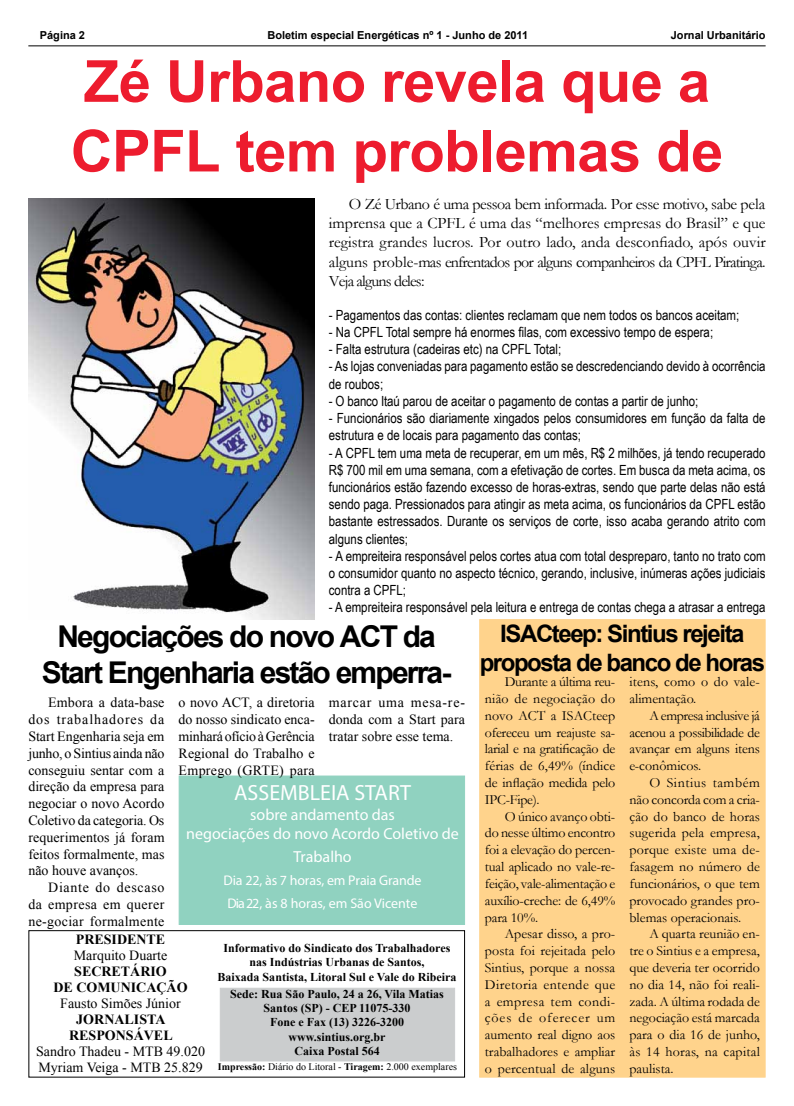
<style>
.page{position:relative;width:794px;height:1106px;background:#fff}
.page>*{position:absolute;margin:0;border:0;box-sizing:border-box;transform-origin:0 0}
.t1{font:700 58px/69.6px "Arial";letter-spacing:-.01em;color:#ed1c2e}
.t2{font:700 30px/36px "Arial";letter-spacing:-.06em;color:#000;text-align:center}
.t3{font:700 24px/28.8px "Arial";letter-spacing:-.06em;color:#000;text-align:center}
.t4{font:22px "Myriad Pro";color:#fff}
.t5{font:16px/19.2px "Garamond";letter-spacing:-.05em;color:#000;text-align:justify}
.t6{font:16px/19.2px "Myriad Pro";color:#fff;text-align:center}
.t7{font:14px/17.2px "Arial Narrow";color:#000}
.t8{font:14px/16.8px "Garamond";color:#000;text-align:justify}
.t9{font:14px/16.8px "Times New Roman";color:#000;text-align:justify}
.t10{font:14px/23px "Myriad Pro";letter-spacing:-.01em;color:#fff}
.t11{font:700 14px/16px "Times New Roman";color:#000;text-align:center}
.t12{font:700 12px/14.4px "Times New Roman";color:#000;text-align:center}
.t13{font:700 11px "Arial";color:#000}
.t14{font:10px "Times New Roman";color:#000}
.s1{font-weight:700}
</style>
<div class="page">
<div style="left:479px;top:619px;width:286px;height:458px;background:#ffd38c;border:1px solid #ffd38c"></div>
<div style="left:28px;top:930px;width:437px;height:147px;border:1px solid #000"></div>
<div style="left:220px;top:987px;width:235px;height:74px;background:#cbcdce;border:1px solid #cbcdce"></div>
<hr style="left:28px;top:45px;width:737px;height:1px;background:#000">
<img style="left:28px;top:198px;width:287px;height:421px">
<div style="left:179px;top:775px;width:286px;height:150px;background:#90d2c0;border:1px solid #90d2c0"></div>
<p class="t13" style="left:40px;top:28px;width:47px">Página 2</p>
<p class="t13" style="left:267px;top:28px;width:262px">Boletim especial Energéticas nº 1 - Junho de 2011</p>
<p class="t13" style="left:671px;top:28px;width:96px">Jornal Urbanitário</p>
<h1 class="t1" style="left:71px;top:48px;width:654px">Zé Urbano revela que a<br>CPFL tem problemas de</h1>
<p class="t5" style="left:329px;top:194px;width:438px;text-indent:20px">O Zé Urbano é uma pessoa bem informada. Por esse motivo, sabe pela imprensa que a CPFL é uma das “melhores empresas do Brasil” e que registra grandes lucros. Por outro lado, anda desconfiado, após ouvir alguns proble-mas enfrentados por alguns companheiros da CPFL Piratinga.<br>Veja alguns deles:</p>
<p class="t7" style="left:329px;top:306px;width:412px">- Pagamentos das contas: clientes reclamam que nem todos os bancos aceitam;</p>
<p class="t7" style="left:329px;top:323px;width:386px">- Na CPFL Total sempre há enormes filas, com excessivo tempo de espera;</p>
<p class="t7" style="left:329px;top:340px;width:234px">- Falta estrutura (cadeiras etc) na CPFL Total;</p>
<p class="t7" style="left:329px;top:357px;width:438px">- As lojas conveniadas para pagamento estão se descredenciando devido à ocorrência de roubos;</p>
<p class="t7" style="left:329px;top:392px;width:371px">- O banco Itaú parou de aceitar o pagamento de contas a partir de junho;</p>
<p class="t7" style="left:329px;top:409px;width:438px">- Funcionários são diariamente xingados pelos consumidores em função da falta de estrutura e de locais para pagamento das contas;</p>
<p class="t7" style="left:329px;top:443px;width:438px;text-align:justify">- A CPFL tem uma meta de recuperar, em um mês, R$ 2 milhões, já tendo recuperado R$ 700 mil em uma semana, com a efetivação de cortes. Em busca da meta acima, os funcionários estão fazendo excesso de horas-extras, sendo que parte delas não está sendo paga. Pressionados para atingir as meta acima, os funcionários da CPFL estão bastante estressados. Durante os serviços de corte, isso acaba gerando atrito com alguns clientes;</p>
<p class="t7" style="left:329px;top:547px;width:438px;text-align:justify">- A empreiteira responsável pelos cortes atua com total despreparo, tanto no trato com o consumidor quanto no aspecto técnico, gerando, inclusive, inúmeras ações judiciais contra a CPFL;</p>
<p class="t7" style="left:329px;top:598px;width:438px">- A empreiteira responsável pela leitura e entrega de contas chega a atrasar a entrega</p>
<h2 class="t2" style="left:42px;top:619px;width:411px">Negociações do novo ACT da<br>Start Engenharia estão emperra-</h2>
<p class="t9" style="left:28px;top:694px;width:138px;text-indent:20px">Embora a data-base dos trabalhadores da Start Engenharia seja em junho, o Sintius ainda não conseguiu sentar com a direção da empresa para negociar o novo Acordo Coletivo da categoria. Os requerimentos já foram feitos formalmente, mas não houve avanços.</p>
<p class="t9" style="left:28px;top:879px;width:138px;text-indent:20px">Diante do descaso da empresa em querer ne-gociar formalmente</p>
<p class="t9" style="left:179px;top:694px;width:138px">o novo ACT, a diretoria do nosso sindicato enca&shy;minhará ofício à Gerência Regional do Trabalho e Emprego (GRTE) para</p>
<p class="t9" style="left:329px;top:694px;width:138px">marcar uma mesa-re&shy;donda com a Start para tratar sobre esse tema.</p>
<h3 class="t4" style="left:234px;top:779px;width:178px">ASSEMBLEIA START</h3>
<p class="t6" style="left:186px;top:804px;width:274px">sobre andamento das<br>negociações do novo Acordo Coletivo de</p>
<p class="t6" style="left:293px;top:846px;width:60px">Trabalho</p>
<p class="t10" style="left:224px;top:868px;width:199px">Dia 22, às 7 horas, em Praia Grande<br>Dia 22, às 8 horas, em São Vicente</p>
<p class="t11" style="left:76px;top:930px;width:91px">PRESIDENTE</p>
<p class="t9" style="left:74px;top:946px;width:95px">Marquito Duarte</p>
<p class="t11" style="left:53px;top:962px;width:136px">SECRETÁRIO<br>DE COMUNICAÇÃO</p>
<p class="t9" style="left:60px;top:994px;width:122px">Fausto Simões Júnior</p>
<p class="t11" style="left:69px;top:1010px;width:105px">JORNALISTA<br>RESPONSÁVEL</p>
<p class="t9" style="left:36px;top:1042px;width:170px;line-height:16px">Sandro Thadeu - MTB 49.020<br>Myriam Veiga - MTB 25.829</p>
<p class="t12" style="left:218px;top:940px;width:240px">Informativo do Sindicato dos Trabalhadores nas Indústrias Urbanas de Santos,<br>Baixada Santista, Litoral Sul e Vale do Ribeira</p>
<p class="t12" style="left:230px;top:986px;width:215px">Sede: Rua São Paulo, 24 a 26, Vila Matias<br>Santos (SP) - CEP 11075-330<br>Fone e Fax (13) 3226-3200 www.sintius.org.br<br>Caixa Postal 564</p>
<p class="t14" style="left:218px;top:1060px;width:241px"><span class="s1">Impressão:</span> Diário do Litoral - <span class="s1">Tiragem:</span> 2.000 exemplares</p>
<h3 class="t3" style="left:480px;top:620px;width:287px">ISACteep: Sintius rejeita proposta de banco de horas</h3>
<p class="t8" style="left:629px;top:673px;width:132px">itens, como o do vale&shy;alimentação.</p>
<p class="t8" style="left:629px;top:706px;width:132px;text-indent:20px">A empresa inclusive já acenou a possibilidade de avançar em alguns itens e-conômicos.</p>
<p class="t8" style="left:629px;top:774px;width:132px;text-indent:20px">O Sintius também não concorda com a cria&shy;ção do banco de horas sugerida pela empresa, porque existe uma de&shy;fasagem no número de funcionários, o que tem provocado grandes pro&shy;blemas operacionais.</p>
<p class="t8" style="left:629px;top:925px;width:132px;text-indent:20px">A quarta reunião en&shy;tre o Sintius e a empresa, que deveria ter ocorrido no dia 14, não foi reali&shy;zada. A última rodada de negociação está marcada para o dia 16 de junho, às 14 horas, na capital paulista.</p>
<p class="t8" style="left:485px;top:673px;width:132px;text-indent:20px">Durante a última reu&shy;nião de negociação do novo ACT a ISACteep ofereceu um reajuste sa&shy;larial e na gratificação de férias de 6,49% (índice de inflação medida pelo IPC-Fipe).</p>
<p class="t8" style="left:485px;top:807px;width:132px;text-indent:20px">O único avanço obti&shy;do nesse último encontro foi a elevação do percen&shy;tual aplicado no vale-re&shy;feição, vale-alimentação e auxílio-creche: de 6,49% para 10%.</p>
<p class="t8" style="left:485px;top:925px;width:132px;text-indent:20px">Apesar disso, a pro&shy;posta foi rejeitada pelo Sintius, porque a nossa Diretoria entende que a empresa tem condi&shy;ções de oferecer um aumento real digno aos trabalhadores e ampliar o percentual de alguns</p>
</div>
